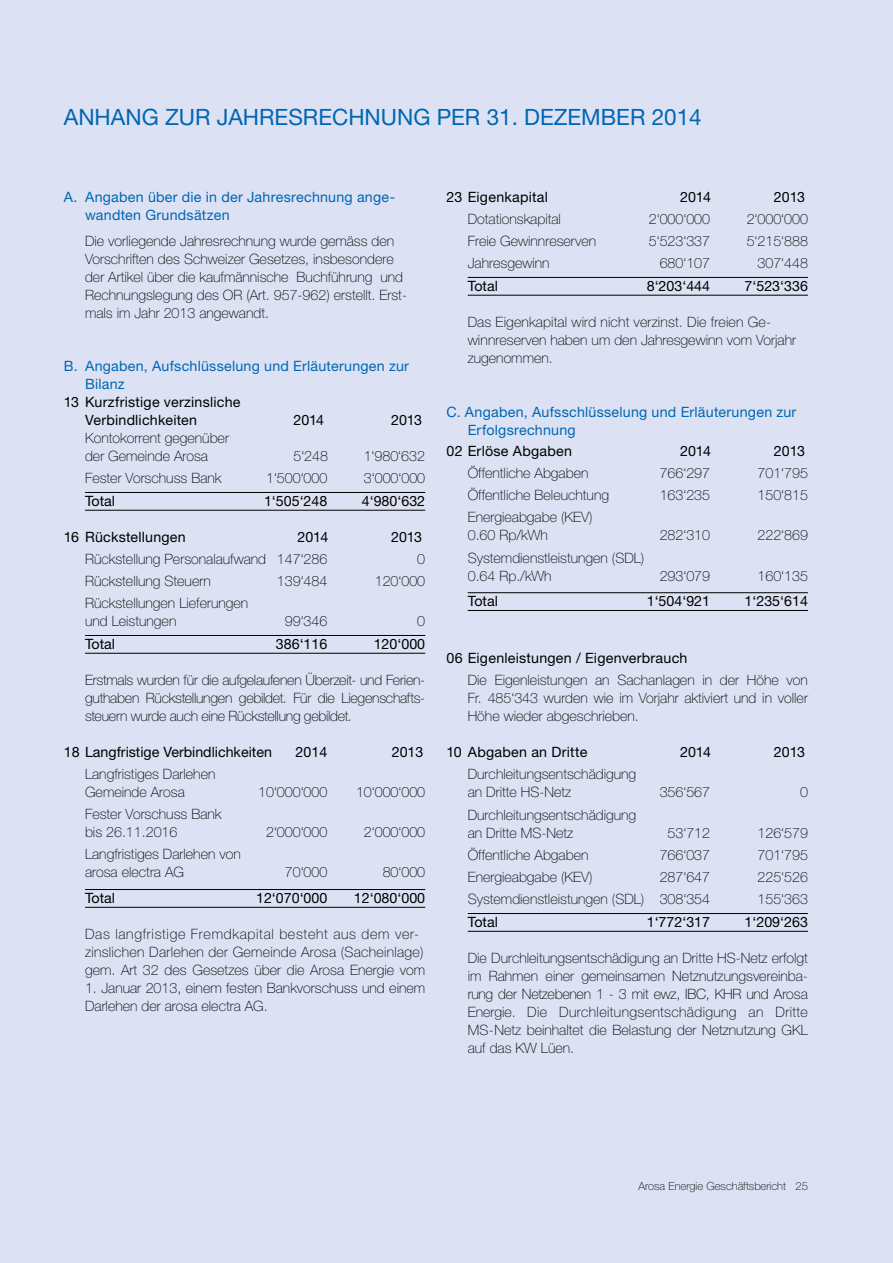
<style>
.page{position:relative;width:893px;height:1263px;background:#dce2f3}
.page>*{position:absolute;margin:0;border:0;box-sizing:border-box;transform-origin:0 0}
.t1{font:22.5px "Helvetica Neue LT Std";color:#0066b3}
.t2{font:100 14.25px/18px "Helvetica Neue LT Std";color:#000}
.t3{font:14.25px/18px "Helvetica Neue LT Std";color:#000}
.t4{font:14.25px/18px "Helvetica Neue LT Std";letter-spacing:.02em;color:#0066b3}
.t5{font:100 14.25px/18px "Helvetica Neue LT Std";letter-spacing:.02em;color:#000}
.t6{font:100 11.25px "Helvetica Neue LT Std";color:#000}
</style>
<div class="page">
<hr style="left:85px;top:492px;width:340px;height:1px;background:#000">
<hr style="left:85px;top:510px;width:340px;height:1px;background:#000">
<hr style="left:85px;top:635px;width:340px;height:1px;background:#000">
<hr style="left:85px;top:653px;width:340px;height:1px;background:#000">
<hr style="left:85px;top:889px;width:340px;height:1px;background:#000">
<hr style="left:85px;top:907px;width:340px;height:1px;background:#000">
<hr style="left:468px;top:277px;width:340px;height:1px;background:#000">
<hr style="left:468px;top:295px;width:340px;height:1px;background:#000">
<hr style="left:468px;top:592px;width:340px;height:1px;background:#000">
<hr style="left:468px;top:610px;width:340px;height:1px;background:#000">
<hr style="left:468px;top:913px;width:340px;height:1px;background:#000">
<hr style="left:468px;top:931px;width:340px;height:1px;background:#000">
<h1 class="t1" style="left:64px;top:103px;width:639px">Anhang zur Jahresrechnung per 31. Dezem ber 2014</h1>
<p class="t4" style="left:85px;top:187px;width:312px;text-indent:-21px">A. Angaben über die in der Jahresrechnung ange&shy;wandten Grundsätzen</p>
<p class="t2" style="left:85px;top:232px;width:323px">Die vorliegende Jahresrechnung wurde gemäss den Vorschriften des Schweizer Gesetzes, insbesondere der Artikel über die kaufmännische Buchführung und Rechnungslegung des OR (Art. 957-962) erstellt. Erst&shy;mals im Jahr 2013 angewandt.</p>
<p class="t4" style="left:64px;top:357px;width:347px">B. Angaben, Aufschlüsselung und Erläuterungen zur<br>Bilanz</p>
<p class="t3" style="left:85px;top:393px;width:157px;text-indent:-21px">13 Kurzfristige verzinsliche<br>Verbindlichkeiten</p>
<p class="t3" style="left:293px;top:411px;width:32px">2014</p>
<p class="t3" style="left:391px;top:411px;width:33px">2013</p>
<p class="t2" style="left:85px;top:429px;width:145px">Kontokorrent gegenüber der Gemeinde Arosa</p>
<p class="t2" style="left:293px;top:447px;width:36px">5‘248</p>
<p class="t2" style="left:364px;top:447px;width:63px">1‘980‘632</p>
<p class="t2" style="left:85px;top:469px;width:138px">Fester Vorschuss Bank</p>
<p class="t2" style="left:266px;top:469px;width:63px">1‘500‘000</p>
<p class="t2" style="left:364px;top:469px;width:63px">3‘000‘000</p>
<p class="t3" style="left:85px;top:491px;width:32px">Total</p>
<p class="t3" style="left:264px;top:491px;width:65px">1‘505‘248</p>
<p class="t3" style="left:362px;top:491px;width:65px">4‘980‘632</p>
<p class="t3" style="left:64px;top:527px;width:124px">16 Rückstellungen</p>
<p class="t3" style="left:297px;top:527px;width:32px">2014</p>
<p class="t3" style="left:391px;top:527px;width:33px">2013</p>
<p class="t2" style="left:85px;top:550px;width:244px">Rückstellung Personalaufwand 147‘286</p>
<p class="t2" style="left:417px;top:550px;width:9px">0</p>
<p class="t2" style="left:85px;top:572px;width:127px">Rückstellung Steuern</p>
<p class="t2" style="left:277px;top:572px;width:52px">139‘484</p>
<p class="t2" style="left:375px;top:572px;width:52px">120‘000</p>
<p class="t2" style="left:85px;top:594px;width:165px">Rückstellungen Lieferungen und Leistungen</p>
<p class="t2" style="left:285px;top:612px;width:44px">99‘346</p>
<p class="t2" style="left:417px;top:612px;width:9px">0</p>
<p class="t3" style="left:85px;top:634px;width:32px">Total</p>
<p class="t3" style="left:276px;top:634px;width:53px">386‘116</p>
<p class="t3" style="left:374px;top:634px;width:53px">120‘000</p>
<p class="t2" style="left:85px;top:670px;width:342px;text-align:justify">Erstmals wurden für die aufgelaufenen Überzeit- und Ferien&shy;guthaben Rückstellungen gebildet. Für die Liegenschafts&shy;steuern wurde auch eine Rückstellung gebildet.</p>
<p class="t3" style="left:64px;top:742px;width:210px">18 Langfristige Verbindlichkeiten</p>
<p class="t3" style="left:296px;top:742px;width:33px">2014</p>
<p class="t3" style="left:392px;top:742px;width:33px">2013</p>
<p class="t2" style="left:85px;top:765px;width:132px">Langfristiges Darlehen<br>Gemeinde Arosa</p>
<p class="t2" style="left:258px;top:783px;width:71px">10‘000‘000</p>
<p class="t2" style="left:356px;top:783px;width:71px">10‘000‘000</p>
<p class="t2" style="left:85px;top:805px;width:138px">Fester Vorschuss Bank bis 26.11.2016</p>
<p class="t2" style="left:85px;top:845px;width:157px">Langfristiges Darlehen von arosa electra AG</p>
<p class="t2" style="left:266px;top:823px;width:63px">2‘000‘000</p>
<p class="t2" style="left:364px;top:823px;width:63px">2‘000‘000</p>
<p class="t2" style="left:285px;top:863px;width:44px">70‘000</p>
<p class="t2" style="left:383px;top:863px;width:44px">80‘000</p>
<p class="t3" style="left:85px;top:888px;width:32px">Total</p>
<p class="t3" style="left:256px;top:888px;width:73px">12‘070‘000</p>
<p class="t3" style="left:354px;top:888px;width:73px">12‘080‘000</p>
<p class="t5" style="left:85px;top:924px;width:342px">Das langfristige Fremdkapital besteht aus dem ver&shy;zinslichen Darlehen der Gemeinde Arosa (Sacheinlage) gem. Art 32 des Gesetzes über die Arosa Energie vom</p>
<p class="t2" style="left:85px;top:978px;width:342px">1. Januar 2013, einem festen Bankvorschuss und einem<br>Darlehen der arosa electra AG.</p>
<p class="t3" style="left:446px;top:187px;width:103px">23 Eigenkapital</p>
<p class="t3" style="left:680px;top:187px;width:32px">2014</p>
<p class="t3" style="left:774px;top:187px;width:33px">2013</p>
<p class="t2" style="left:468px;top:210px;width:95px">Dotationskapital</p>
<p class="t2" style="left:649px;top:210px;width:63px">2‘000‘000</p>
<p class="t2" style="left:747px;top:210px;width:63px">2‘000‘000</p>
<p class="t2" style="left:468px;top:232px;width:130px">Freie Gewinnreserven</p>
<p class="t2" style="left:649px;top:232px;width:63px">5‘523‘337</p>
<p class="t2" style="left:747px;top:232px;width:63px">5‘215‘888</p>
<p class="t2" style="left:468px;top:254px;width:83px">Jahresgewinn</p>
<p class="t2" style="left:660px;top:254px;width:52px">680‘107</p>
<p class="t2" style="left:757px;top:254px;width:52px">307‘448</p>
<p class="t3" style="left:468px;top:276px;width:32px">Total</p>
<p class="t3" style="left:647px;top:276px;width:65px">8‘203‘444</p>
<p class="t3" style="left:744px;top:276px;width:65px">7‘523‘336</p>
<p class="t2" style="left:468px;top:312px;width:330px">Das Eigenkapital wird nicht verzinst. Die freien Ge&shy;winnreserven haben um den Jahresgewinn vom Vorjahr zugenommen.</p>
<p class="t4" style="left:468px;top:402px;width:330px;text-indent:-21px">C. Angaben, Aufsschlüsselung und Erläuterungen zur<br>Erfolgsrechnung</p>
<p class="t3" style="left:446px;top:441px;width:127px">02 Erlöse Abgaben</p>
<p class="t3" style="left:680px;top:441px;width:32px">2014</p>
<p class="t3" style="left:774px;top:441px;width:33px">2013</p>
<p class="t2" style="left:468px;top:464px;width:122px">Öffentliche Abgaben</p>
<p class="t2" style="left:660px;top:464px;width:52px">766‘297</p>
<p class="t2" style="left:757px;top:464px;width:52px">701‘795</p>
<p class="t2" style="left:468px;top:486px;width:143px">Öffentliche Beleuchtung</p>
<p class="t2" style="left:660px;top:486px;width:52px">163‘235</p>
<p class="t2" style="left:757px;top:486px;width:52px">150‘815</p>
<p class="t2" style="left:468px;top:508px;width:126px">Energieabgabe (KEV)<br>0.60 Rp/kWh</p>
<p class="t2" style="left:660px;top:526px;width:52px">282‘310</p>
<p class="t2" style="left:757px;top:526px;width:52px">222‘869</p>
<p class="t2" style="left:468px;top:548px;width:178px">Systemdienstleistungen (SDL)<br>0.64 Rp./kWh</p>
<p class="t2" style="left:660px;top:566px;width:52px">293‘079</p>
<p class="t2" style="left:757px;top:566px;width:52px">160‘135</p>
<p class="t3" style="left:468px;top:592px;width:32px">Total</p>
<p class="t3" style="left:647px;top:592px;width:65px">1‘504‘921</p>
<p class="t3" style="left:744px;top:592px;width:65px">1‘235‘614</p>
<p class="t3" style="left:446px;top:649px;width:243px">06 Eigenleistungen / Eigenverbrauch</p>
<p class="t2" style="left:468px;top:671px;width:342px;text-align:justify">Die Eigenleistungen an Sachanlagen in der Höhe von Fr. 485‘343 wurden wie im Vorjahr aktiviert und in voller Höhe wieder abgeschrieben.</p>
<p class="t3" style="left:446px;top:743px;width:142px">10 Abgaben an Dritte</p>
<p class="t3" style="left:680px;top:743px;width:32px">2014</p>
<p class="t3" style="left:774px;top:743px;width:33px">2013</p>
<p class="t2" style="left:468px;top:765px;width:170px">Durchleitungsentschädigung an Dritte HS-Netz</p>
<p class="t2" style="left:660px;top:783px;width:52px">356‘567</p>
<p class="t2" style="left:800px;top:783px;width:9px">0</p>
<p class="t2" style="left:468px;top:805px;width:170px">Durchleitungsentschädigung an Dritte MS-Netz</p>
<p class="t2" style="left:668px;top:823px;width:44px">53‘712</p>
<p class="t2" style="left:757px;top:823px;width:52px">126‘579</p>
<p class="t2" style="left:468px;top:846px;width:122px">Öffentliche Abgaben</p>
<p class="t2" style="left:660px;top:846px;width:52px">766‘037</p>
<p class="t2" style="left:757px;top:846px;width:52px">701‘795</p>
<p class="t2" style="left:468px;top:868px;width:126px">Energieabgabe (KEV)</p>
<p class="t2" style="left:660px;top:868px;width:52px">287‘647</p>
<p class="t2" style="left:757px;top:868px;width:52px">225‘526</p>
<p class="t2" style="left:468px;top:890px;width:244px">Systemdienstleistungen (SDL) 308‘354</p>
<p class="t2" style="left:757px;top:890px;width:52px">155‘363</p>
<p class="t3" style="left:468px;top:912px;width:32px">Total</p>
<p class="t3" style="left:647px;top:912px;width:65px">1‘772‘317</p>
<p class="t3" style="left:744px;top:912px;width:65px">1‘209‘263</p>
<p class="t2" style="left:468px;top:949px;width:342px;text-align:justify">Die Durchleitungsentschädigung an Dritte HS-Netz erfolgt im Rahmen einer gemeinsamen Netznutzungsvereinba&shy;rung der Netzebenen 1 - 3 mit ewz, IBC, KHR und Arosa Energie. Die Durchleitungsentschädigung an Dritte MS-Netz beinhaltet die Belastung der Netznutzung GKL auf das KW Lüen.</p>
<p class="t6" style="left:638px;top:1179px;width:171px">Arosa Energie Geschäftsbericht 25</p>
</div>
